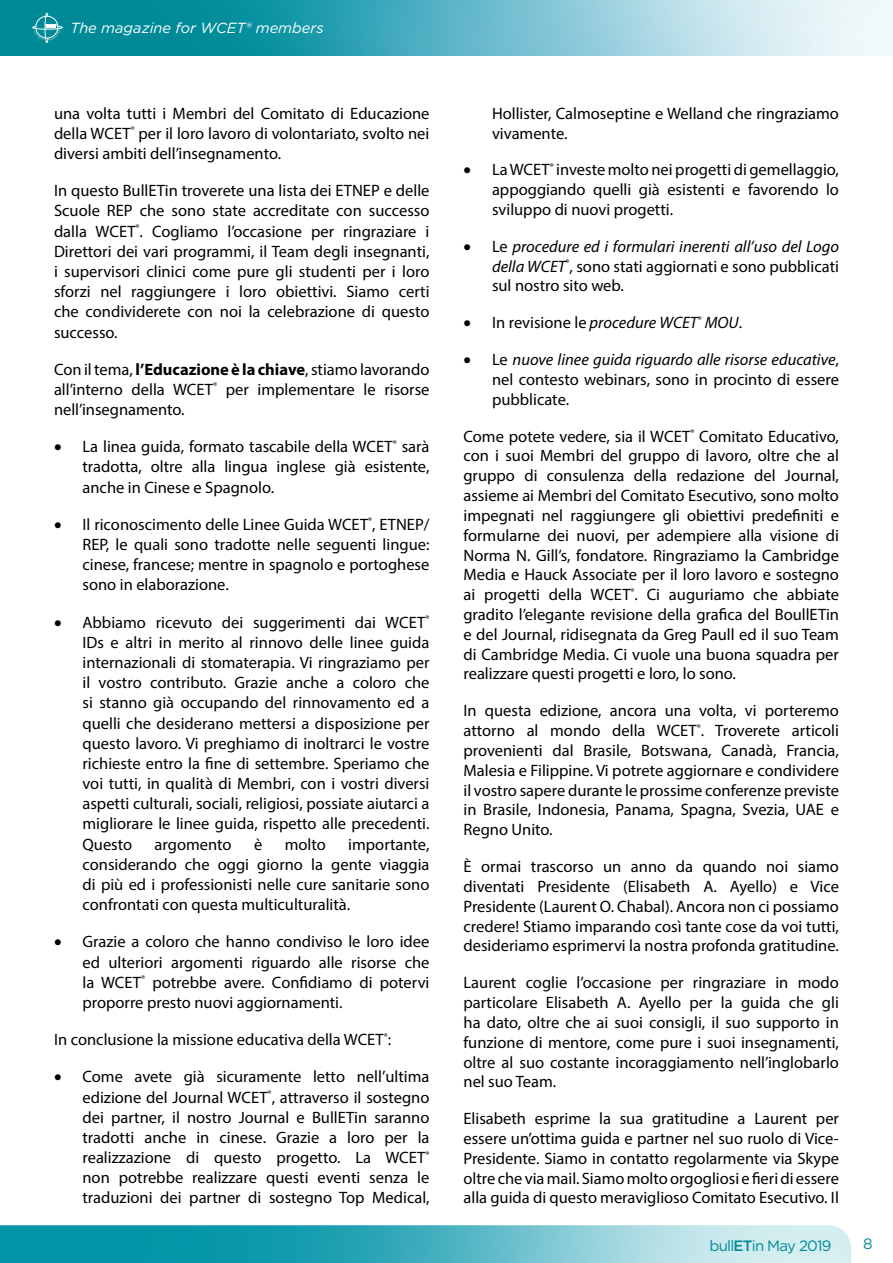
<style>
.page{position:relative;width:893px;height:1263px;background:#fff}
.page>*{position:absolute;margin:0;border:0;box-sizing:border-box;transform-origin:0 0}
._02_Bulletin_Galley{font:16.5px/20.2px "Myriad Pro";color:#000;text-align:justify}
._02_Bulletin_Galley-2{font:italic 16.5px "Myriad Pro";color:#000}
.t1{font:15px "Gotham";letter-spacing:-.05em;color:#008a97}
.t2{font:italic 14.7px "Gotham";color:#fff}
.s1{font-weight:700}
.s2{font-style:italic}
.s3{font-style:normal}
.s4{font-weight:500}
</style>
<div class="page">
<img style="left:0;top:0;width:893px;height:55px">
<img style="left:0;top:1225px;width:851px;height:38px">
<svg style="left:32px;top:13px;width:31px;height:30px"></svg>
<p class="t2" style="left:71px;top:18px;width:255px">The magazine for WCET® members</p>
<p class="_02_Bulletin_Galley" style="left:54px;top:103px;width:377px">una volta tutti i Membri del Comitato di Educazione della WCET<sup>®</sup> per il loro lavoro di volontariato, svolto nei diversi ambiti dell’insegnamento.</p>
<p class="_02_Bulletin_Galley" style="left:54px;top:180px;width:377px">In questo BullETin troverete una lista dei ETNEP e delle Scuole REP che sono state accreditate con successo dalla WCET<sup>®</sup>. Cogliamo l’occasione per ringraziare i Direttori dei vari programmi, il Team degli insegnanti, i supervisori clinici come pure gli studenti per i loro sforzi nel raggiungere i loro obiettivi. Siamo certi che condividerete con noi la celebrazione di questo successo.</p>
<p class="_02_Bulletin_Galley" style="left:54px;top:359px;width:377px">Con il tema, <span class="s1">l’Educazione è la chiave</span>, stiamo lavorando all’interno della WCET<sup>®</sup> per implementare le risorse nell’insegnamento.</p>
<p class="_02_Bulletin_Galley" style="left:82px;top:436px;width:348px;text-indent:-28px">• La linea guida, formato tascabile della WCET<sup>®</sup> sarà tradotta, oltre alla lingua inglese già esistente, anche in Cinese e Spagnolo.</p>
<p class="_02_Bulletin_Galley" style="left:82px;top:514px;width:348px;text-indent:-28px">• Il riconoscimento delle Linee Guida WCET<sup>®</sup>, ETNEP/ REP, le quali sono tradotte nelle seguenti lingue: cinese, francese; mentre in spagnolo e portoghese sono in elaborazione.</p>
<p class="_02_Bulletin_Galley" style="left:82px;top:612px;width:348px;text-indent:-28px">• Abbiamo ricevuto dei suggerimenti dai WCET<sup>® </sup>IDs e altri in merito al rinnovo delle linee guida internazionali di stomaterapia. Vi ringraziamo per il vostro contributo. Grazie anche a coloro che si stanno già occupando del rinnovamento ed a quelli che desiderano mettersi a disposizione per questo lavoro. Vi preghiamo di inoltrarci le vostre richieste entro la fine di settembre. Speriamo che voi tutti, in qualità di Membri, con i vostri diversi aspetti culturali, sociali, religiosi, possiate aiutarci a migliorare le linee guida, rispetto alle precedenti.<br>Questo</p>
<p class="_02_Bulletin_Galley" style="left:155px;top:834px;width:79px">argomento</p>
<p class="_02_Bulletin_Galley" style="left:254px;top:834px;width:10px">è</p>
<p class="_02_Bulletin_Galley" style="left:285px;top:834px;width:43px">molto</p>
<p class="_02_Bulletin_Galley" style="left:82px;top:834px;width:348px;text-indent:266px">importante, considerando che oggi giorno la gente viaggia di più ed i professionisti nelle cure sanitarie sono confrontati con questa multiculturalità.</p>
<p class="_02_Bulletin_Galley" style="left:82px;top:931px;width:348px;text-indent:-28px">• Grazie a coloro che hanno condiviso le loro idee ed ulteriori argomenti riguardo alle risorse che la WCET<sup>®</sup> potrebbe avere. Confidiamo di potervi proporre presto nuovi aggiornamenti.</p>
<p class="_02_Bulletin_Galley" style="left:54px;top:1029px;width:339px">In conclusione la missione educativa della WCET<sup>®</sup>:</p>
<p class="_02_Bulletin_Galley" style="left:82px;top:1066px;width:348px;text-indent:-28px">• Come avete già sicuramente letto nell’ultima edizione del Journal WCET<sup>®</sup>, attraverso il sostegno dei partner, il nostro Journal e BullETin saranno tradotti anche in cinese. Grazie a loro per la realizzazione di questo progetto. La WCET<sup>® </sup>non potrebbe realizzare questi eventi senza le traduzioni dei partner di sostegno Top Medical,</p>
<p class="_02_Bulletin_Galley" style="left:492px;top:103px;width:348px;line-height:19.8px">Hollister, Calmoseptine e Welland che ringraziamo vivamente.</p>
<p class="_02_Bulletin_Galley" style="left:492px;top:160px;width:348px;line-height:19.8px;text-indent:-28px">• La WCET<sup>®</sup> investe molto nei progetti di gemellaggio, appoggiando quelli già esistenti e favorendo lo sviluppo di nuovi progetti.</p>
<p class="_02_Bulletin_Galley" style="left:492px;top:236px;width:348px;line-height:19.8px;text-indent:-28px">• Le <span class="s2">procedure ed i formulari inerenti all’uso del Logo della WCET</span><sup>®</sup>, sono stati aggiornati e sono pubblicati sul nostro sito web.</p>
<p class="_02_Bulletin_Galley-2" style="left:463px;top:313px;width:280px">• <span class="s3">In revisione le</span> procedure WCET<sup>®</sup> MOU<span class="s3">.</span></p>
<p class="_02_Bulletin_Galley" style="left:492px;top:349px;width:348px;line-height:19.8px;text-indent:-28px">• Le <span class="s2">nuove linee guida riguardo alle risorse educative</span>, nel contesto webinars, sono in procinto di essere pubblicate.</p>
<p class="_02_Bulletin_Galley" style="left:463px;top:426px;width:377px;line-height:19.8px">Come potete vedere, sia il WCET<sup>®</sup> Comitato Educativo, con i suoi Membri del gruppo di lavoro, oltre che al gruppo di consulenza della redazione del Journal, assieme ai Membri del Comitato Esecutivo, sono molto impegnati nel raggiungere gli obiettivi predefiniti e formularne dei nuovi, per adempiere alla visione di Norma N. Gill’s, fondatore. Ringraziamo la Cambridge Media e Hauck Associate per il loro lavoro e sostegno ai progetti della WCET<sup>®</sup>. Ci auguriamo che abbiate gradito l’elegante revisione della grafica del BoullETin e del Journal, ridisegnata da Greg Paull ed il suo Team di Cambridge Media. Ci vuole una buona squadra per realizzare questi progetti e loro, lo sono.</p>
<p class="_02_Bulletin_Galley" style="left:463px;top:701px;width:377px;line-height:19.8px">In questa edizione, ancora una volta, vi porteremo attorno al mondo della WCET<sup>®</sup>. Troverete articoli provenienti dal Brasile, Botswana, Canadà, Francia, Malesia e Filippine. Vi potrete aggiornare e condividere il vostro sapere durante le prossime conferenze previste in Brasile, Indonesia, Panama, Spagna, Svezia, UAE e Regno Unito.</p>
<p class="_02_Bulletin_Galley" style="left:463px;top:856px;width:377px;line-height:19.8px">È ormai trascorso un anno da quando noi siamo diventati Presidente (Elisabeth A. Ayello) e Vice Presidente (Laurent O. Chabal). Ancora non ci possiamo credere! Stiamo imparando così tante cose da voi tutti, desideriamo esprimervi la nostra profonda gratitudine.</p>
<p class="_02_Bulletin_Galley" style="left:463px;top:972px;width:377px;line-height:19.8px">Laurent coglie l’occasione per ringraziare in modo particolare Elisabeth A. Ayello per la guida che gli ha dato, oltre che ai suoi consigli, il suo supporto in funzione di mentore, come pure i suoi insegnamenti, oltre al suo costante incoraggiamento nell’inglobarlo nel suo Team.</p>
<p class="_02_Bulletin_Galley" style="left:463px;top:1108px;width:377px;line-height:19.8px">Elisabeth esprime la sua gratitudine a Laurent per essere un’ottima guida e partner nel suo ruolo di Vice-Presidente. Siamo in contatto regolarmente via Skype oltre che via mail. Siamo molto orgogliosi e fieri di essere alla guida di questo meraviglioso Comitato Esecutivo. Il</p>
<p class="t1" style="left:709px;top:1235px;width:124px">bull<span class="s4">ET</span>in May 2019</p>
<p class="t1" style="left:863px;top:1234px;width:11px">8</p>
</div>
